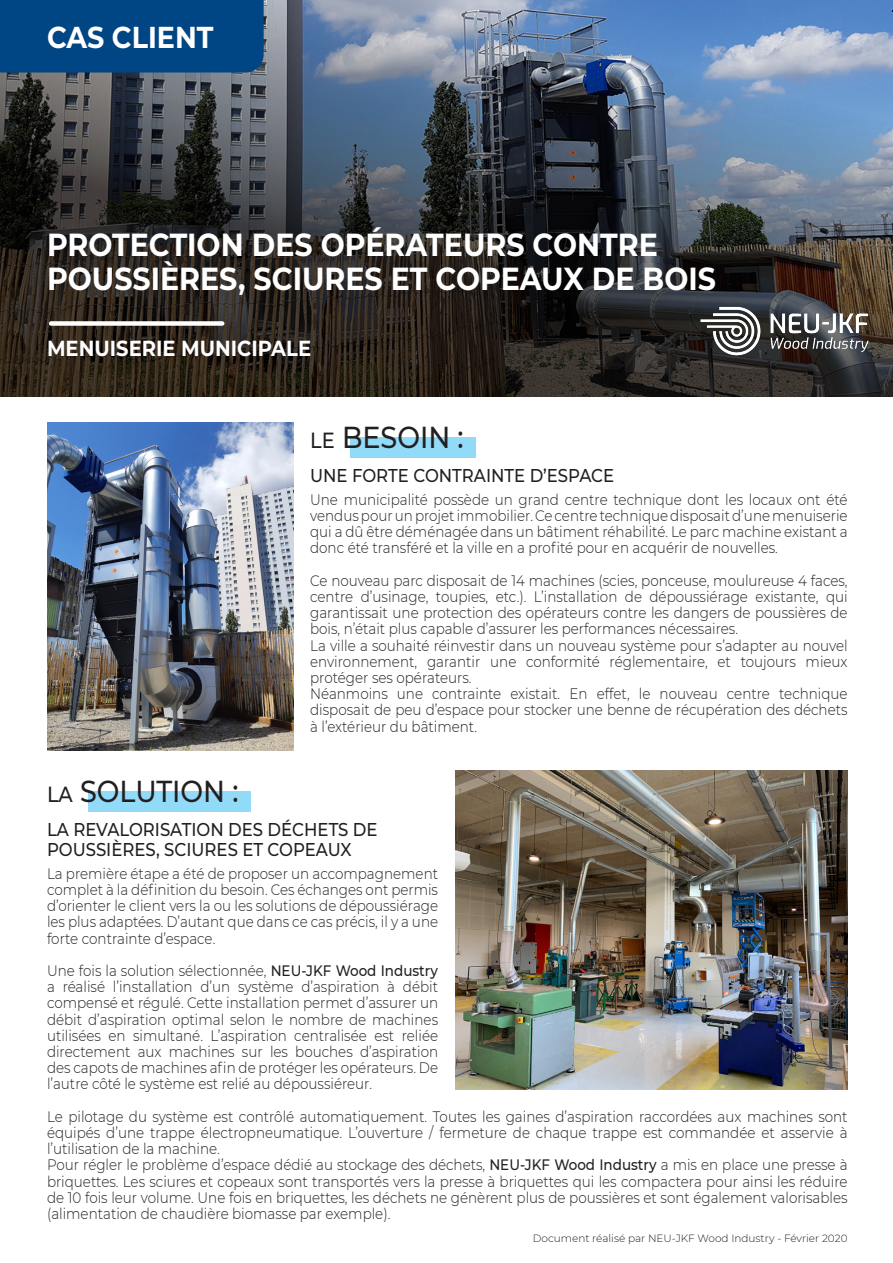
<style>
.page{position:relative;width:893px;height:1263px;background:#fff}
.page>*{position:absolute;margin:0;border:0;box-sizing:border-box;transform-origin:0 0}
.t1{font:700 31.95px/34.2px "Montserrat";color:#fff;scale:.89 1}
.t2{font:500 30.3px "Montserrat";color:#231f20;scale:.89 1}
.t3{font:700 30.3px "Montserrat";color:#fff;scale:.89 1}
.t4{font:700 21.9px "Montserrat";color:#fff;scale:.89 1}
.t5{font:500 18.45px "Montserrat";color:#231f20;scale:.89 1}
.t6{font:300 15.15px/16.2px "Montserrat";color:#231f20;text-align:justify;scale:.89 1}
.t7{font:300 10.5px "Montserrat";color:#231f20}
.s1{font-size:21.9px}
.s2{font-weight:500}
</style>
<div class="page">
<img style="left:0;top:0;width:893px;height:397px">
<div style="left:51px;top:321px;width:171px;height:5px;background:#fff"></div>
<div style="left:0;top:0;width:264px;height:73px;background:#004584"></div>
<div style="left:351px;top:437px;width:125px;height:21px;background:#91dbf9"></div>
<div style="left:89px;top:792px;width:162px;height:20px;background:#91dbf9"></div>
<img style="left:690px;top:298px;width:188px;height:66px">
<img style="left:47px;top:423px;width:246px;height:328px">
<img style="left:455px;top:770px;width:393px;height:320px">
<p class="t3" style="left:47px;top:15px;width:189px">CAS CLIENT</p>
<p class="t1" style="left:47px;top:225px;width:753px">PROTECTION DES OPÉRATEURS CONTRE<br>POUSSIÈRES, SCIURES ET COPEAUX DE BOIS</p>
<p class="t4" style="left:47px;top:333px;width:298px">MENUISERIE MUNICIPALE</p>
<p class="t2" style="left:310px;top:416px;width:174px"><span class="s1">LE</span> BESOIN :</p>
<p class="t5" style="left:310px;top:462px;width:343px">UNE FORTE CONTRAINTE D’ESPACE</p>
<p class="t6" style="left:310px;top:491px;width:605px">Une municipalité possède un grand centre technique dont les locaux ont été vendus pour un projet immobilier. Ce centre technique disposait d’une menuiserie qui a dû être déménagée dans un bâtiment réhabilité. Le parc machine existant a donc été transféré et la ville en a profité pour en acquérir de nouvelles.</p>
<p class="t6" style="left:310px;top:572px;width:605px">Ce nouveau parc disposait de 14 machines (scies, ponceuse, moulureuse 4 faces, centre d’usinage, toupies, etc.). L’installation de dépoussiérage existante, qui garantissait une protection des opérateurs contre les dangers de poussières de bois, n’était plus capable d’assurer les performances nécessaires.</p>
<p class="t6" style="left:310px;top:637px;width:605px">La ville a souhaité réinvestir dans un nouveau système pour s’adapter au nouvel environnement, garantir une conformité réglementaire, et toujours mieux protéger ses opérateurs.</p>
<p class="t6" style="left:310px;top:685px;width:605px">Néanmoins une contrainte existait. En effet, le nouveau centre technique disposait de peu d’espace pour stocker une benne de récupération des déchets à l’extérieur du bâtiment.</p>
<p class="t2" style="left:47px;top:770px;width:217px"><span class="s1">LA</span> SOLUTION :</p>
<p class="t5" style="left:47px;top:816px;width:373px">LA REVALORISATION DES DÉCHETS DE</p>
<p class="t5" style="left:47px;top:836px;width:344px">POUSSIÈRES, SCIURES ET COPEAUX</p>
<p class="t6" style="left:47px;top:865px;width:441px">La première étape a été de proposer un accompagnement complet à la définition du besoin. Ces échanges ont permis d’orienter le client vers la ou les solutions de dépoussiérage les plus adaptées. D’autant que dans ce cas précis, il y a une forte contrainte d’espace.</p>
<p class="t6" style="left:47px;top:962px;width:441px">Une fois la solution sélectionnée, <span class="s2">NEU-JKF Wood Industry </span>a réalisé l’installation d’un système d’aspiration à débit compensé et régulé. Cette installation permet d’assurer un débit d’aspiration optimal selon le nombre de machines utilisées en simultané. L’aspiration centralisée est reliée directement aux machines sur les bouches d’aspiration des capots de machines afin de protéger les opérateurs. De l’autre côté le système est relié au dépoussiéreur.</p>
<p class="t6" style="left:47px;top:1108px;width:901px">Le pilotage du système est contrôlé automatiquement. Toutes les gaines d’aspiration raccordées aux machines sont équipés d’une trappe électropneumatique. L’ouverture / fermeture de chaque trappe est commandée et asservie à l’utilisation de la machine.</p>
<p class="t6" style="left:47px;top:1156px;width:901px">Pour régler le problème d’espace dédié au stockage des déchets, <span class="s2">NEU-JKF Wood Industry</span> a mis en place une presse à briquettes. Les sciures et copeaux sont transportés vers la presse à briquettes qui les compactera pour ainsi les réduire de 10 fois leur volume. Une fois en briquettes, les déchets ne génèrent plus de poussières et sont également valorisables (alimentation de chaudière biomasse par exemple).</p>
<p class="t7" style="left:533px;top:1231px;width:316px">Document réalisé par NEU-JKF Wood Industry - Février 2020</p>
</div>
